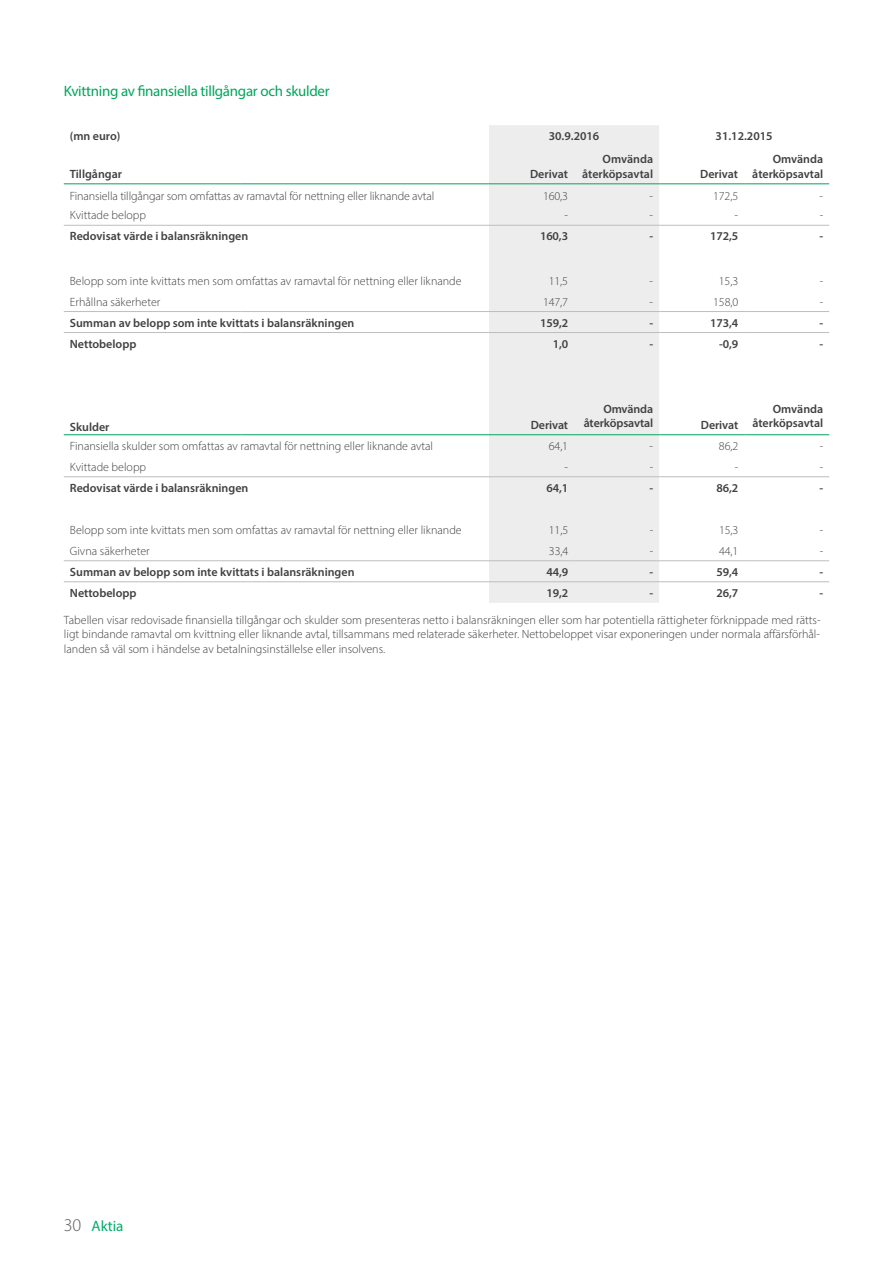
<style>
.page{position:relative;width:893px;height:1263px;background:#fff}
.page>*{position:absolute;margin:0;border:0;box-sizing:border-box;transform-origin:0 0}
.t1{font:15px "Myriad Pro";letter-spacing:-.02em;color:#00a65d}
.t2{font:15px "Myriad Pro";color:#00ac6a}
.t3{font:300 12px/14.4px "Myriad Pro";color:#414042;text-align:justify}
.t4{font:600 12px/14.4px "Myriad Pro";color:#414042;text-align:right}
.s1{font-weight:300;font-size:18px;color:#58595b}
</style>
<div class="page">
<div style="left:489px;top:125px;width:170px;height:58px;background:#ededee"></div>
<div style="left:489px;top:184px;width:170px;height:419px;background:#ededee"></div>
<hr style="left:64px;top:434px;width:177px;height:1px;background:#00a65d">
<hr style="left:241px;top:434px;width:248px;height:1px;background:#00a65d">
<hr style="left:489px;top:434px;width:85px;height:1px;background:#00a65d">
<hr style="left:574px;top:434px;width:85px;height:1px;background:#00a65d">
<hr style="left:659px;top:434px;width:85px;height:1px;background:#00a65d">
<hr style="left:744px;top:434px;width:85px;height:1px;background:#00a65d">
<hr style="left:64px;top:581px;width:177px;height:1px;background:#bcbec0">
<hr style="left:241px;top:581px;width:248px;height:1px;background:#bcbec0">
<hr style="left:489px;top:581px;width:85px;height:1px;background:#bcbec0">
<hr style="left:574px;top:581px;width:85px;height:1px;background:#bcbec0">
<hr style="left:659px;top:581px;width:85px;height:1px;background:#bcbec0">
<hr style="left:744px;top:581px;width:85px;height:1px;background:#bcbec0">
<hr style="left:489px;top:476px;width:85px;height:1px;background:#bcbec0">
<hr style="left:574px;top:476px;width:85px;height:1px;background:#bcbec0">
<hr style="left:659px;top:476px;width:85px;height:1px;background:#bcbec0">
<hr style="left:744px;top:476px;width:85px;height:1px;background:#bcbec0">
<hr style="left:64px;top:560px;width:177px;height:1px;background:#bcbec0">
<hr style="left:241px;top:560px;width:248px;height:1px;background:#bcbec0">
<hr style="left:489px;top:560px;width:85px;height:1px;background:#bcbec0">
<hr style="left:574px;top:560px;width:85px;height:1px;background:#bcbec0">
<hr style="left:659px;top:560px;width:85px;height:1px;background:#bcbec0">
<hr style="left:744px;top:560px;width:85px;height:1px;background:#bcbec0">
<hr style="left:64px;top:332px;width:177px;height:1px;background:#bcbec0">
<hr style="left:241px;top:332px;width:248px;height:1px;background:#bcbec0">
<hr style="left:489px;top:332px;width:85px;height:1px;background:#bcbec0">
<hr style="left:574px;top:332px;width:85px;height:1px;background:#bcbec0">
<hr style="left:659px;top:332px;width:85px;height:1px;background:#bcbec0">
<hr style="left:744px;top:332px;width:85px;height:1px;background:#bcbec0">
<hr style="left:64px;top:183px;width:177px;height:1px;background:#00a65d">
<hr style="left:241px;top:183px;width:248px;height:1px;background:#00a65d">
<hr style="left:489px;top:183px;width:85px;height:1px;background:#00a65d">
<hr style="left:574px;top:183px;width:85px;height:1px;background:#00a65d">
<hr style="left:659px;top:183px;width:85px;height:1px;background:#00a65d">
<hr style="left:744px;top:183px;width:85px;height:1px;background:#00a65d">
<hr style="left:64px;top:225px;width:177px;height:1px;background:#bcbec0">
<hr style="left:241px;top:225px;width:248px;height:1px;background:#bcbec0">
<hr style="left:489px;top:225px;width:85px;height:1px;background:#bcbec0">
<hr style="left:574px;top:225px;width:85px;height:1px;background:#bcbec0">
<hr style="left:659px;top:225px;width:85px;height:1px;background:#bcbec0">
<hr style="left:744px;top:225px;width:85px;height:1px;background:#bcbec0">
<hr style="left:64px;top:311px;width:177px;height:1px;background:#bcbec0">
<hr style="left:241px;top:311px;width:248px;height:1px;background:#bcbec0">
<hr style="left:489px;top:311px;width:85px;height:1px;background:#bcbec0">
<hr style="left:574px;top:311px;width:85px;height:1px;background:#bcbec0">
<hr style="left:659px;top:311px;width:85px;height:1px;background:#bcbec0">
<hr style="left:744px;top:311px;width:85px;height:1px;background:#bcbec0">
<hr style="left:64px;top:476px;width:177px;height:1px;background:#bcbec0">
<hr style="left:241px;top:476px;width:248px;height:1px;background:#bcbec0">
<p class="t1" style="left:64px;top:82px;width:267px">Kvittning av finansiella tillgångar och skulder</p>
<p class="t4" style="left:70px;top:129px;width:52px">(mn euro)</p>
<p class="t4" style="left:549px;top:129px;width:52px">30.9.2016</p>
<p class="t4" style="left:716px;top:129px;width:59px">31.12.2015</p>
<p class="t4" style="left:70px;top:166px;width:54px">Tillgångar</p>
<p class="t4" style="left:530px;top:166px;width:39px">Derivat</p>
<p class="t4" style="left:582px;top:152px;width:72px">Omvända återköpsavtal</p>
<p class="t4" style="left:752px;top:152px;width:72px">Omvända återköpsavtal</p>
<p class="t4" style="left:700px;top:166px;width:39px">Derivat</p>
<p class="t3" style="left:70px;top:189px;width:366px">Finansiella tillgångar som omfattas av ramavtal för nettning eller liknande avtal</p>
<p class="t3" style="left:543px;top:189px;width:27px">160,3</p>
<p class="t3" style="left:649px;top:189px;width:5px">-</p>
<p class="t3" style="left:713px;top:189px;width:27px">172,5</p>
<p class="t3" style="left:820px;top:189px;width:5px">-</p>
<p class="t3" style="left:70px;top:208px;width:78px">Kvittade belopp</p>
<p class="t3" style="left:564px;top:208px;width:5px">-</p>
<p class="t3" style="left:650px;top:208px;width:5px">-</p>
<p class="t3" style="left:735px;top:208px;width:5px">-</p>
<p class="t3" style="left:820px;top:208px;width:5px">-</p>
<p class="t4" style="left:70px;top:229px;width:180px">Redovisat värde i balansräkningen</p>
<p class="t4" style="left:540px;top:229px;width:30px">160,3</p>
<p class="t4" style="left:649px;top:229px;width:5px">-</p>
<p class="t4" style="left:710px;top:229px;width:30px">172,5</p>
<p class="t4" style="left:819px;top:229px;width:5px">-</p>
<p class="t3" style="left:70px;top:273px;width:393px">Belopp som inte kvittats men som omfattas av ramavtal för nettning eller liknande</p>
<p class="t3" style="left:549px;top:273px;width:21px">11,5</p>
<p class="t3" style="left:650px;top:273px;width:5px">-</p>
<p class="t3" style="left:719px;top:273px;width:21px">15,3</p>
<p class="t3" style="left:820px;top:273px;width:5px">-</p>
<p class="t3" style="left:70px;top:294px;width:92px">Erhållna säkerheter</p>
<p class="t3" style="left:543px;top:294px;width:27px">147,7</p>
<p class="t3" style="left:650px;top:294px;width:5px">-</p>
<p class="t3" style="left:713px;top:294px;width:27px">158,0</p>
<p class="t3" style="left:820px;top:294px;width:5px">-</p>
<p class="t4" style="left:70px;top:315px;width:286px">Summan av belopp som inte kvittats i balansräkningen</p>
<p class="t4" style="left:540px;top:315px;width:30px">159,2</p>
<p class="t4" style="left:649px;top:315px;width:5px">-</p>
<p class="t4" style="left:710px;top:315px;width:30px">173,4</p>
<p class="t4" style="left:819px;top:315px;width:5px">-</p>
<p class="t4" style="left:70px;top:336px;width:68px">Nettobelopp</p>
<p class="t4" style="left:553px;top:336px;width:17px">1,0</p>
<p class="t4" style="left:649px;top:336px;width:5px">-</p>
<p class="t4" style="left:719px;top:336px;width:21px">-0,9</p>
<p class="t4" style="left:819px;top:336px;width:5px">-</p>
<p class="t4" style="left:70px;top:419px;width:41px">Skulder</p>
<p class="t4" style="left:531px;top:417px;width:39px">Derivat</p>
<p class="t4" style="left:584px;top:401px;width:71px">Omvända återköpsavtal</p>
<p class="t4" style="left:701px;top:417px;width:39px">Derivat</p>
<p class="t4" style="left:752px;top:401px;width:72px">Omvända återköpsavtal</p>
<p class="t3" style="left:70px;top:438px;width:365px">Finansiella skulder som omfattas av ramavtal för nettning eller liknande avtal</p>
<p class="t3" style="left:549px;top:438px;width:21px">64,1</p>
<p class="t3" style="left:650px;top:438px;width:5px">-</p>
<p class="t3" style="left:719px;top:438px;width:21px">86,2</p>
<p class="t3" style="left:820px;top:438px;width:5px">-</p>
<p class="t3" style="left:70px;top:459px;width:78px">Kvittade belopp</p>
<p class="t3" style="left:565px;top:459px;width:5px">-</p>
<p class="t3" style="left:650px;top:459px;width:5px">-</p>
<p class="t3" style="left:735px;top:459px;width:5px">-</p>
<p class="t3" style="left:820px;top:459px;width:5px">-</p>
<p class="t4" style="left:70px;top:480px;width:180px">Redovisat värde i balansräkningen</p>
<p class="t4" style="left:546px;top:480px;width:23px">64,1</p>
<p class="t4" style="left:649px;top:480px;width:5px">-</p>
<p class="t4" style="left:716px;top:480px;width:23px">86,2</p>
<p class="t4" style="left:820px;top:480px;width:5px">-</p>
<p class="t3" style="left:70px;top:522px;width:393px">Belopp som inte kvittats men som omfattas av ramavtal för nettning eller liknande</p>
<p class="t3" style="left:549px;top:522px;width:21px">11,5</p>
<p class="t3" style="left:650px;top:522px;width:5px">-</p>
<p class="t3" style="left:719px;top:522px;width:21px">15,3</p>
<p class="t3" style="left:820px;top:522px;width:5px">-</p>
<p class="t3" style="left:70px;top:543px;width:81px">Givna säkerheter</p>
<p class="t3" style="left:549px;top:543px;width:21px">33,4</p>
<p class="t3" style="left:650px;top:543px;width:5px">-</p>
<p class="t3" style="left:719px;top:543px;width:21px">44,1</p>
<p class="t3" style="left:820px;top:543px;width:5px">-</p>
<p class="t4" style="left:70px;top:564px;width:286px">Summan av belopp som inte kvittats i balansräkningen</p>
<p class="t4" style="left:546px;top:564px;width:23px">44,9</p>
<p class="t4" style="left:649px;top:564px;width:5px">-</p>
<p class="t4" style="left:717px;top:564px;width:23px">59,4</p>
<p class="t4" style="left:820px;top:564px;width:5px">-</p>
<p class="t4" style="left:70px;top:585px;width:68px">Nettobelopp</p>
<p class="t4" style="left:546px;top:585px;width:23px">19,2</p>
<p class="t4" style="left:649px;top:585px;width:5px">-</p>
<p class="t4" style="left:717px;top:585px;width:23px">26,7</p>
<p class="t4" style="left:820px;top:585px;width:5px">-</p>
<p class="t3" style="left:64px;top:613px;width:758px">Tabellen visar redovisade finansiella tillgångar och skulder som presenteras netto i balansräkningen eller som har potentiella rättigheter förknippade med rätts&shy;ligt bindande ramavtal om kvittning eller liknande avtal, tillsammans med relaterade säkerheter. Nettobeloppet visar exponeringen under normala affärsförhål&shy;landen så väl som i händelse av betalningsinställelse eller insolvens.</p>
<p class="t2" style="left:64px;top:1217px;width:61px"><span class="s1">30</span> Aktia</p>
</div>
